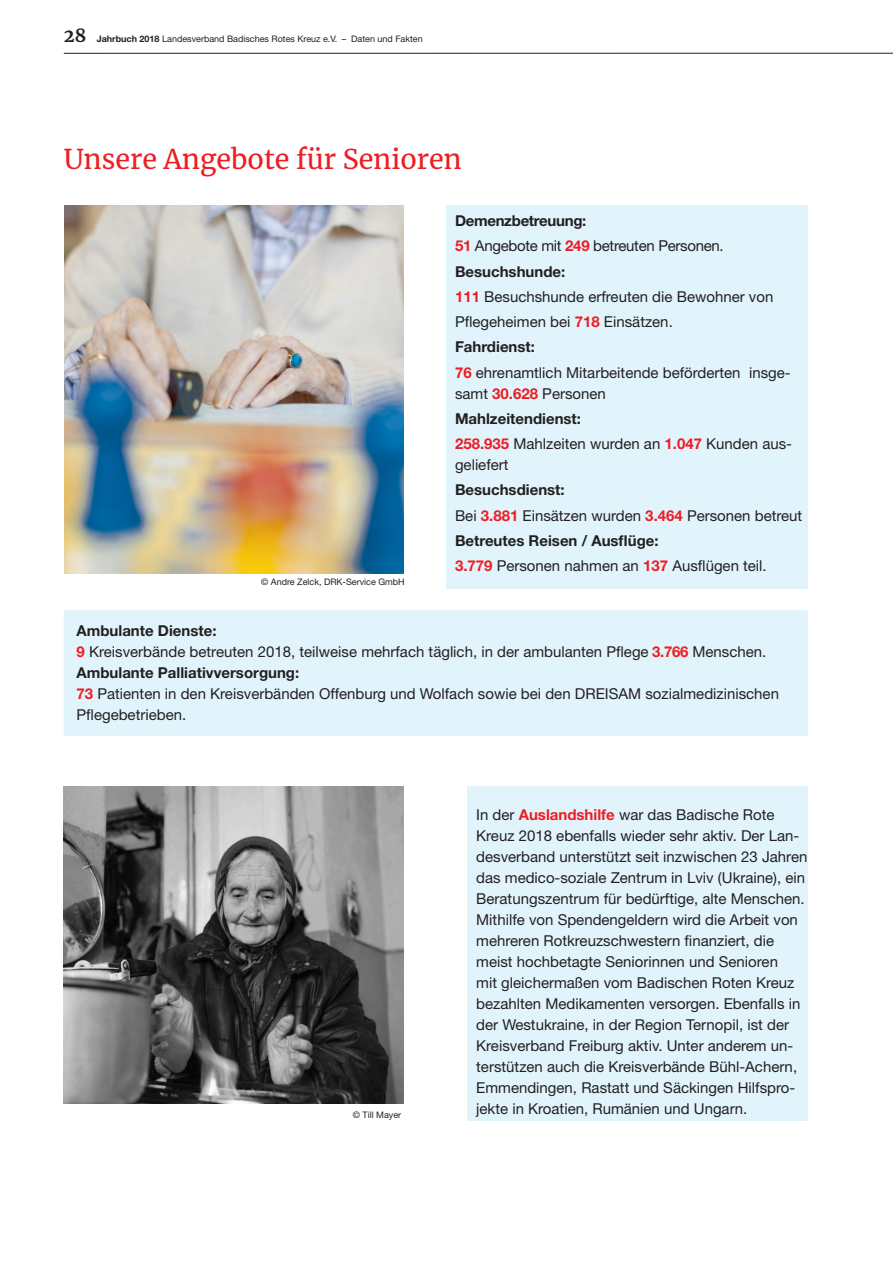
<style>
.page{position:relative;width:893px;height:1263px;background:#fff}
.page>*{position:absolute;margin:0;border:0;box-sizing:border-box;transform-origin:0 0}
.t1{font:27px "Merriweather";color:#ee1d23}
.t2{font:15px/21px "Helvetica Neue";color:#231f20}
.t3{font:9px "Helvetica Neue";color:#231f20}
.s1{font-family:"Merriweather";font-weight:700;font-size:18px}
.s2{font-weight:700}
.s3{font-weight:700;color:#ee1d23}
</style>
<div class="page">
<hr style="left:64px;top:53px;width:829px;height:1px;background:#231f20">
<img style="left:65px;top:206px;width:339px;height:367px">
<img style="left:64px;top:787px;width:340px;height:317px">
<div style="left:446px;top:206px;width:362px;height:383px;background:#e1f4fc"></div>
<div style="left:64px;top:610px;width:744px;height:126px;background:#e1f4fc"></div>
<div style="left:468px;top:787px;width:340px;height:334px;background:#e1f4fc"></div>
<p class="t3" style="left:64px;top:34px;width:275px"><span class="s1">28</span> <span class="s2">Jahrbuch 2018</span> Landesverband Badisches Rotes Kreuz e.V.</p>
<p class="t3" style="left:342px;top:33px;width:83px">– Daten und Fakten</p>
<h1 class="t1" style="left:64px;top:141px;width:399px">Unsere Angebote für Senioren</h1>
<p class="t3" style="left:261px;top:576px;width:145px">© Andre Zelck, DRK-Service GmbH</p>
<p class="t2" style="left:455px;top:208px;width:337px;line-height:25.2px"><span class="s2">Demenzbetreuung:<br></span><span class="s3">51</span> Angebote mit <span class="s3">249</span> betreuten Personen.<br><span class="s2">Besuchshunde:<br></span><span class="s3">111</span> Besuchshunde erfreuten die Bewohner von<br>Pflegeheimen bei <span class="s3">718</span> Einsätzen.<br><span class="s2">Fahrdienst:<br></span><span class="s3">76</span> ehrenamtlich Mitarbeitende beförderten insge-</p>
<p class="t2" style="left:455px;top:380px;width:339px;line-height:25.2px">samt <span class="s3">30.628</span> Personen<br><span class="s2">Mahlzeitendienst:<br></span><span class="s3">258.935</span> Mahlzeiten wurden an <span class="s3">1.047</span> Kunden aus-</p>
<p class="t2" style="left:455px;top:454px;width:55px">geliefert</p>
<p class="t2" style="left:455px;top:477px;width:349px;line-height:25.2px"><span class="s2">Besuchsdienst:<br></span>Bei <span class="s3">3.881</span> Einsätzen wurden <span class="s3">3.464</span> Personen betreut <span class="s2">Betreutes Reisen / Ausflüge:<br></span><span class="s3">3.779</span> Personen nahmen an <span class="s3">137</span> Ausflügen teil.</p>
<p class="t2" style="left:77px;top:620px;width:704px"><span class="s2">Ambulante Dienste:<br></span><span class="s3">9</span> Kreisverbände betreuten 2018, teilweise mehrfach täglich, in der ambulanten Pflege <span class="s3">3.766</span> Menschen.<br><span class="s2">Ambulante Palliativversorgung:<br></span><span class="s3">73</span> Patienten in den Kreisverbänden Offenburg und Wolfach sowie bei den DREISAM sozialmedizinischen Pflegebetrieben.</p>
<p class="t3" style="left:353px;top:1109px;width:50px">© Till Mayer</p>
<p class="t2" style="left:476px;top:804px;width:333px">In der <span class="s3">Auslandshilfe</span> war das Badische Rote Kreuz 2018 ebenfalls wieder sehr aktiv. Der Lan&shy;desverband unterstützt seit inzwischen 23 Jahren das medico-soziale Zentrum in Lviv (Ukraine), ein Beratungszentrum für bedürftige, alte Menschen.<br>Mithilfe von Spendengeldern wird die Arbeit von mehreren Rotkreuzschwestern finanziert, die meist hochbetagte Seniorinnen und Senioren<br>mit gleichermaßen vom Badischen Roten Kreuz bezahlten Medikamenten versorgen. Ebenfalls in der Westukraine, in der Region Ternopil, ist der Kreisverband Freiburg aktiv. Unter anderem un&shy;terstützen auch die Kreisverbände Bühl-Achern, Emmendingen, Rastatt und Säckingen Hilfspro&shy;jekte in Kroatien, Rumänien und Ungarn.</p>
</div>
